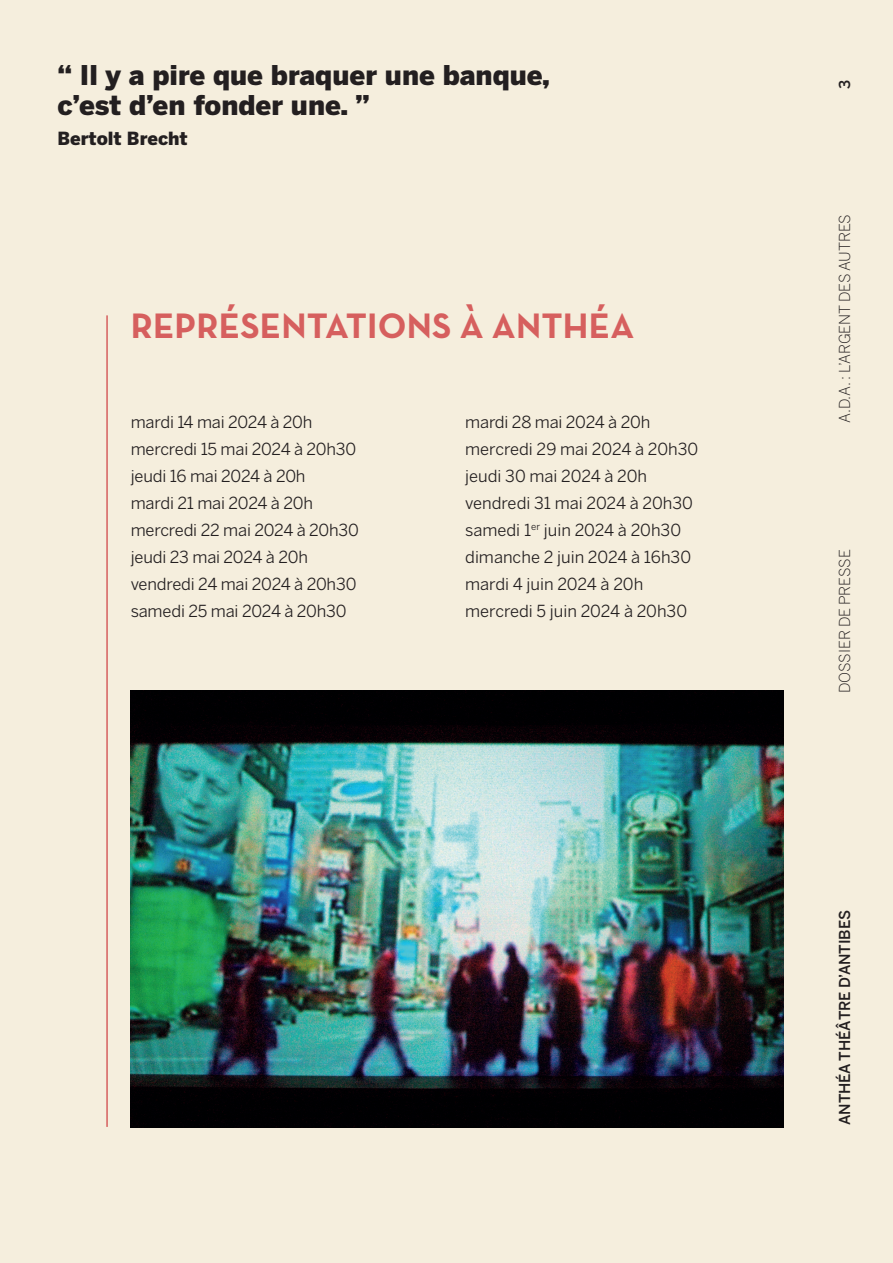
<style>
.page{position:relative;width:893px;height:1263px;background:#f5eedd}
.page>*{position:absolute;margin:0;border:0;box-sizing:border-box;transform-origin:0 0}
.t1{font:700 36px "Neutra Text";letter-spacing:.005em;color:#d65f5e}
.t2{font:900 27px/30px "Benton Sans";color:#231f20}
.t3{font:900 18px "Benton Sans";color:#231f20}
.t4{font:16.5px/27px "Benton Sans";letter-spacing:-.01em;color:#231f20}
.t5{font:300 15px "Benton Sans";letter-spacing:-.005em;color:#231f20}
.t6{font:500 15px "Benton Sans";letter-spacing:-.005em;color:#231f20}
</style>
<div class="page">
<img style="left:131px;top:690px;width:652px;height:438px">
<hr style="left:106px;top:315px;width:2px;height:812px;background:#d65f5e">
<h2 class="t2" style="left:57px;top:60px;width:494px">“ Il y a pire que braquer une banque, c’est d’en fonder une. ”</h2>
<p class="t3" style="left:57px;top:128px;width:132px">Bertolt Brecht</p>
<h1 class="t1" style="left:131px;top:303px;width:505px">REPRÉSENTATIONS À ANTHÉA</h1>
<p class="t4" style="left:131px;top:408px;width:230px">mardi 14 mai 2024 à 20h mercredi 15 mai 2024 à 20h30 jeudi 16 mai 2024 à 20h<br>mardi 21 mai 2024 à 20h mercredi 22 mai 2024 à 20h30 jeudi 23 mai 2024 à 20h vendredi 24 mai 2024 à 20h30 samedi 25 mai 2024 à 20h30</p>
<p class="t4" style="left:465px;top:408px;width:235px">mardi 28 mai 2024 à 20h mercredi 29 mai 2024 à 20h30 jeudi 30 mai 2024 à 20h vendredi 31 mai 2024 à 20h30 samedi 1<sup>er</sup> juin 2024 à 20h30 dimanche 2 juin 2024 à 16h30 mardi 4 juin 2024 à 20h mercredi 5 juin 2024 à 20h30</p>
<p class="t6" style="left:836px;top:89px;width:11px;rotate:-90deg">3</p>
<p class="t5" style="left:836px;top:423px;width:210px;rotate:-90deg">A.D.A. : L’ARGENT DES AUTRES</p>
<p class="t5" style="left:836px;top:693px;width:145px;rotate:-90deg">DOSSIER DE PRESSE</p>
<p class="t6" style="left:836px;top:1125px;width:217px;rotate:-90deg">ANTHÉA THÉÂTRE D’ANTIBES</p>
</div>
